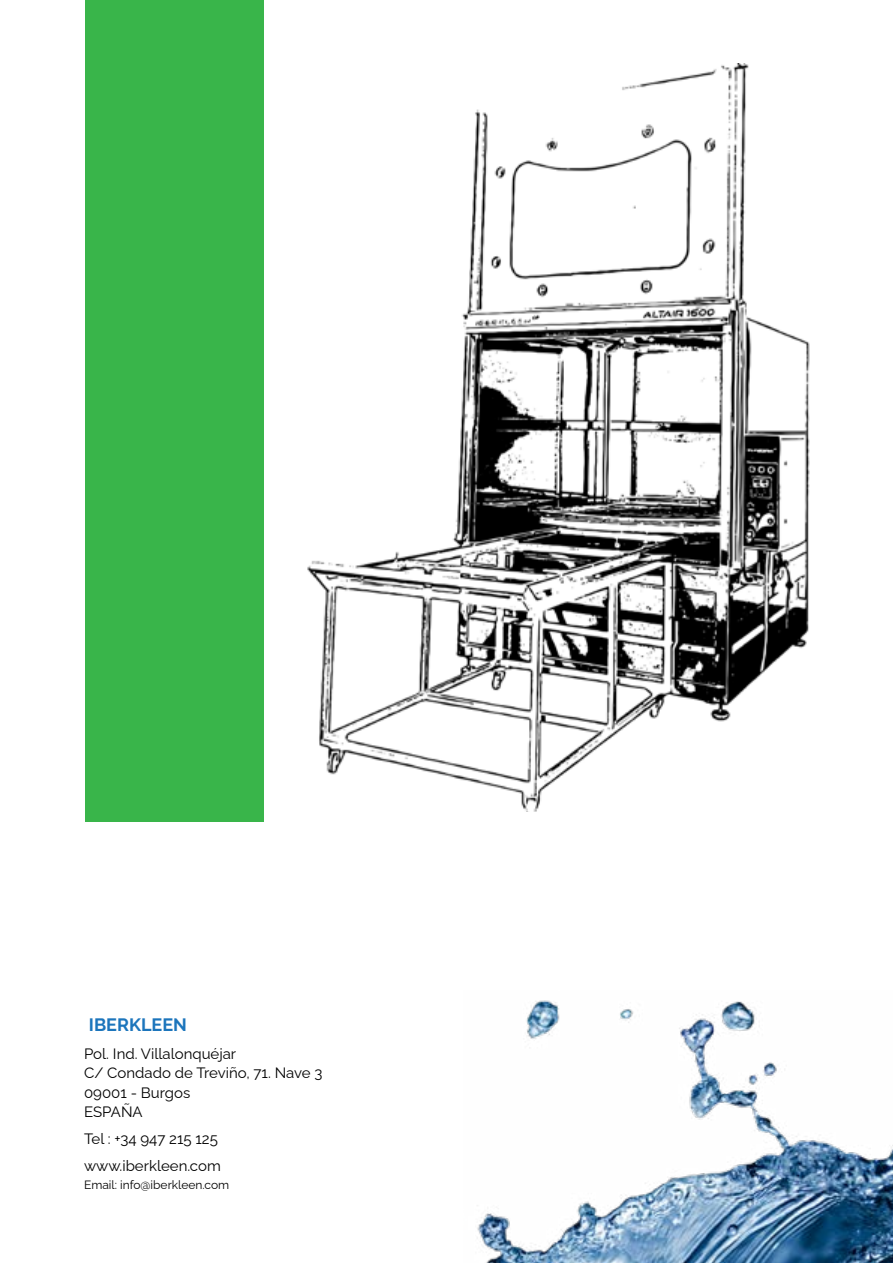
<style>
.page{position:relative;width:893px;height:1263px;background:#fff}
.page>*{position:absolute;margin:0;border:0;box-sizing:border-box;transform-origin:0 0}
.t1{font:700 18px "Raleway";color:#1c75bc}
.t2{font:15px/19.5px "Raleway";color:#000}
.t3{font:12px "Raleway";color:#000}
</style>
<div class="page">
<img style="left:307px;top:64px;width:503px;height:747px">
<div style="left:85px;top:0;width:179px;height:821px;background:#39b54a"></div>
<img style="left:477px;top:1000px;width:416px;height:263px">
<p class="t1" style="left:89px;top:1010px;width:100px">IBERKLEEN</p>
<p class="t2" style="left:84px;top:1042px;width:240px">Pol. Ind. Villalonquéjar<br>C/ Condado de Treviño, 71. Nave 3<br>09001 - Burgos<br>ESPAÑA</p>
<p class="t2" style="left:84px;top:1124px;width:138px;line-height:27px">Tel : +34 947 215 125 www.iberkleen.com</p>
<p class="t3" style="left:84px;top:1175px;width:147px">Email: info@iberkleen.com</p>
</div>
